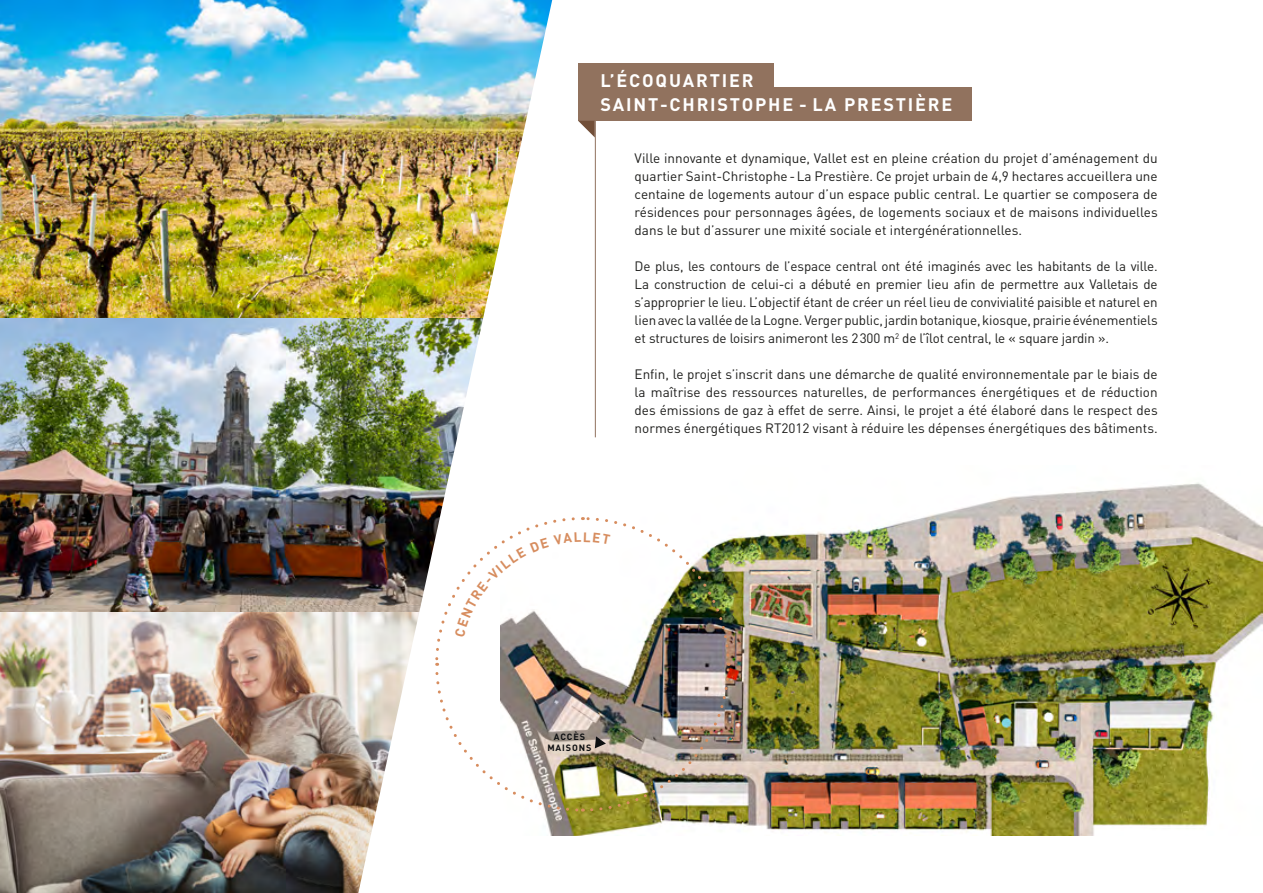
<style>
.page{position:relative;width:1263px;height:893px;background:#fff}
.page>*{position:absolute;margin:0;border:0;box-sizing:border-box;transform-origin:0 0}
.t1{font:700 18px/24px "DIN";letter-spacing:.1em;color:#fff}
.t2{font:13.5px/18px "DIN";color:#1d1d1b;text-align:justify}
.t3{font:700 9px/10.8px "DIN";letter-spacing:.1em;color:#0d0f11;text-align:center}
</style>
<div class="page">
<img style="left:0;top:0;width:358px;height:319px">
<img style="left:0;top:319px;width:358px;height:293px">
<img style="left:0;top:612px;width:358px;height:281px">
<img style="left:358px;top:0;width:736px;height:893px">
<div style="left:578px;top:64px;width:196px;height:33px;background:#91725e"></div>
<div style="left:578px;top:88px;width:394px;height:33px;background:#91725e"></div>
<svg style="left:578px;top:121px;width:17px;height:16px"></svg>
<hr style="left:595px;top:121px;width:1px;height:316px;background:#91725e">
<img style="left:500px;top:466px;width:763px;height:369px">
<img style="left:434px;top:516px;width:297px;height:297px">
<h1 class="t1" style="left:600px;top:68px;width:353px">L’ÉCOQUARTIER<br>SAINT-CHRISTOPHE - LA PRESTIÈRE</h1>
<p class="t2" style="left:635px;top:149px;width:525px">Ville innovante et dynamique, Vallet est en pleine création du projet d’aménagement du quartier Saint-Christophe-La Prestière. Ce projet urbain de 4,9 hectares accueillera une centaine de logements autour d’un espace public central. Le quartier se composera de résidences pour personnages âgées, de logements sociaux et de maisons individuelles dans le but d’assurer une mixité sociale et intergénérationnelles.</p>
<p class="t2" style="left:635px;top:257px;width:524px">De plus, les contours de l’espace central ont été imaginés avec les habitants de la ville.<br>La construction de celui-ci a débuté en premier lieu afin de permettre aux Valletais de s’approprier le lieu. L’objectif étant de créer un réel lieu de convivialité paisible et naturel en lien avec la vallée de la Logne. Verger public, jardin botanique, kiosque, prairie événementiels et structures de loisirs animeront les 2300 m<sup>2</sup> de l’îlot central, le « square jardin ».</p>
<p class="t2" style="left:635px;top:365px;width:524px">Enfin, le projet s’inscrit dans une démarche de qualité environnementale par le biais de la maîtrise des ressources naturelles, de performances énergétiques et de réduction des émissions de gaz à effet de serre. Ainsi, le projet a été élaboré dans le respect des normes énergétiques RT2012 visant à réduire les dépenses énergétiques des bâtiments.</p>
<p class="t3" style="left:547px;top:731px;width:46px">ACCÈS<br>MAISONS</p>
</div>
